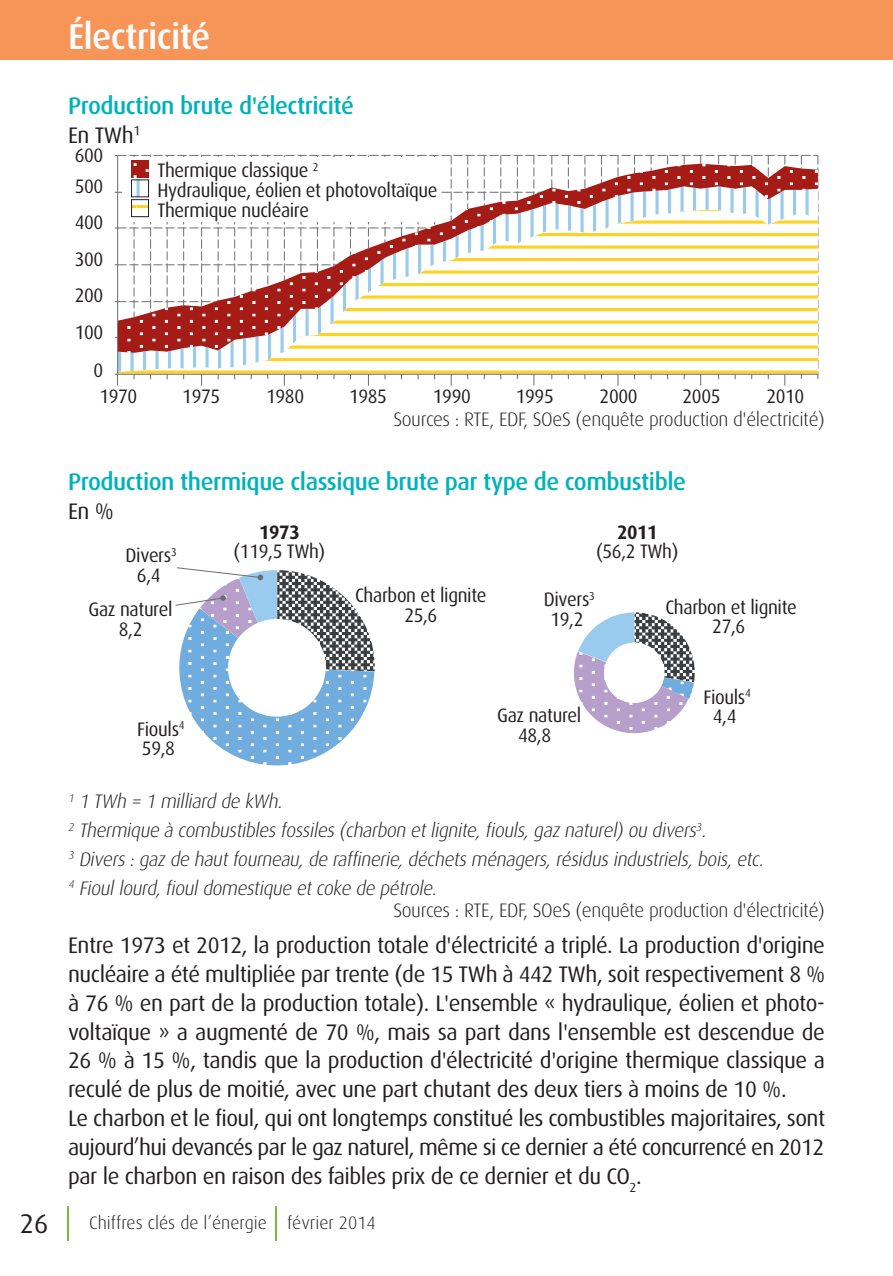
<style>
.page{position:relative;width:893px;height:1276px;background:#fff}
.page>*{position:absolute;margin:0;border:0;box-sizing:border-box;transform-origin:0 0}
.t1{font:500 36px "Dax OT";letter-spacing:-.02em;color:#fff}
.t2{font:27px "Dax OT";color:#231f20}
.t3{font:500 24px "Dax OT";letter-spacing:-.02em;color:#00b2b9}
.t4{font:22.5px/28.8px "Dax OT";letter-spacing:-.02em;color:#231f20}
.t5{font:19.5px/19.5px "Dax OT";letter-spacing:-.02em;color:#231f20;text-align:center;scale:.95 1}
.t6{font:italic 300 19.5px/28.8px "Dax";color:#231f20}
.t7{font:300 19.5px "Dax";letter-spacing:-.02em;color:#231f20}
.t8{font:700 19.5px "Dax OT";letter-spacing:-.02em;color:#231f20;scale:.95 1}
.t9{font:300 18px "Dax";color:#231f20}
</style>
<div class="page">
<hr style="left:276px;top:1206px;width:1px;height:34px;background:#77bb40">
<hr style="left:67px;top:1206px;width:2px;height:34px;background:#77bb40">
<div style="left:0;top:0;width:893px;height:60px;background:#f79559"></div>
<svg style="left:115px;top:155px;width:703px;height:230px"></svg>
<div style="left:122px;top:157px;width:319px;height:64px;background:#fff"></div>
<svg style="left:132px;top:160px;width:17px;height:17px"></svg>
<svg style="left:136px;top:181px;width:4px;height:14px"></svg>
<div style="left:131px;top:179px;width:18px;height:18px;border:1px solid #231f20"></div>
<svg style="left:133px;top:205px;width:14px;height:4px"></svg>
<div style="left:131px;top:199px;width:18px;height:18px;border:1px solid #231f20"></div>
<svg style="left:573px;top:612px;width:122px;height:122px"></svg>
<svg style="left:175px;top:567px;width:200px;height:199px"></svg>
<h1 class="t1" style="left:68px;top:16px;width:144px">Électricité</h1>
<p class="t3" style="left:68px;top:92px;width:287px">Production brute d'électricité</p>
<p class="t4" style="left:68px;top:121px;width:74px">En TWh<sup>1</sup></p>
<p class="t5" style="left:75px;top:146px;width:32px">600</p>
<p class="t5" style="left:75px;top:176px;width:32px">500</p>
<p class="t5" style="left:75px;top:213px;width:32px">400</p>
<p class="t5" style="left:75px;top:249px;width:32px">300</p>
<p class="t5" style="left:75px;top:286px;width:32px">200</p>
<p class="t5" style="left:75px;top:322px;width:32px">100</p>
<p class="t5" style="left:93px;top:360px;width:12px">0</p>
<p class="t5" style="left:158px;top:161px;width:296px;text-align:left">Thermique classique <sup>2<br></sup>Hydraulique, éolien et photovoltaïque<br>Thermique nucléaire</p>
<p class="t5" style="left:99px;top:387px;width:42px">1970</p>
<p class="t5" style="left:182px;top:387px;width:42px">1975</p>
<p class="t5" style="left:266px;top:387px;width:42px">1980</p>
<p class="t5" style="left:349px;top:387px;width:42px">1985</p>
<p class="t5" style="left:433px;top:387px;width:42px">1990</p>
<p class="t5" style="left:516px;top:387px;width:42px">1995</p>
<p class="t5" style="left:600px;top:387px;width:42px">2000</p>
<p class="t5" style="left:682px;top:387px;width:42px">2005</p>
<p class="t5" style="left:766px;top:387px;width:42px">2010</p>
<p class="t7" style="left:393px;top:408px;width:433px">Sources : RTE, EDF, SOeS (enquête production d'électricité)</p>
<p class="t3" style="left:68px;top:468px;width:619px">Production thermique classique brute par type de combustible</p>
<p class="t4" style="left:68px;top:497px;width:48px">En %</p>
<p class="t5" style="left:126px;top:546px;width:55px">Divers<sup>3<br></sup>6,4</p>
<p class="t5" style="left:89px;top:600px;width:90px">Gaz naturel<br>8,2</p>
<p class="t5" style="left:137px;top:719px;width:51px;text-align:left">Fiouls<sup>4<br></sup>59,8</p>
<p class="t8" style="left:259px;top:521px;width:44px">1973</p>
<p class="t5" style="left:234px;top:542px;width:98px">(119,5 TWh)</p>
<p class="t5" style="left:355px;top:586px;width:140px">Charbon et lignite<br>25,6</p>
<p class="t8" style="left:617px;top:521px;width:44px">2011</p>
<p class="t5" style="left:596px;top:542px;width:88px">(56,2 TWh)</p>
<p class="t5" style="left:544px;top:590px;width:55px">Divers<sup>3<br></sup>19,2</p>
<p class="t5" style="left:665px;top:597px;width:140px">Charbon et lignite<br>27,6</p>
<p class="t5" style="left:703px;top:687px;width:51px">Fiouls<sup>4</sup></p>
<p class="t5" style="left:497px;top:706px;width:90px">Gaz naturel</p>
<p class="t5" style="left:713px;top:707px;width:26px">4,4</p>
<p class="t5" style="left:518px;top:725px;width:36px">48,8</p>
<p class="t6" style="left:68px;top:787px;width:701px"><sup>1</sup> 1 TWh = 1 milliard de kWh.<br><sup>2</sup> Thermique à combustiblesfossiles(charbon etlignite,fiouls,gaznaturel)ou divers<sup>3</sup>.<br><sup>3</sup> Divers:gazde hautfourneau,de raffinerie,déchetsménagers,résidusindustriels,bois,etc.<br><sup>4</sup> Fioullourd,fiouldomestique etcoke de pétrole.</p>
<p class="t7" style="left:393px;top:900px;width:433px">Sources : RTE, EDF, SOeS (enquête production d'électricité)</p>
<p class="t4" style="left:68px;top:930px;width:759px">Entre 1973 et 2012, la production totale d'électricité a triplé. La production d'origine nucléaire a été multipliée par trente (de 15 TWh à 442 TWh, soit respectivement 8 % à 76 % en part de la production totale). L'ensemble « hydraulique, éolien et photo&shy;voltaïque » a augmenté de 70 %, mais sa part dans l'ensemble est descendue de 26 % à 15 %, tandis que la production d'électricité d'origine thermique classique a reculé de plus de moitié, avec une part chutant des deux tiers à moins de 10 %.<br>Le charbon et le fioul, qui ont longtemps constitué les combustibles majoritaires, sont aujourd’hui devancés par le gaz naturel, même si ce dernier a été concurrencé en 2012 par le charbon en raison des faibles prix de ce dernier et du CO<sub>2</sub>.</p>
<p class="t2" style="left:20px;top:1208px;width:30px">26</p>
<p class="t9" style="left:89px;top:1213px;width:288px">Chiffres clés de l’énergie février 2014</p>
</div>
